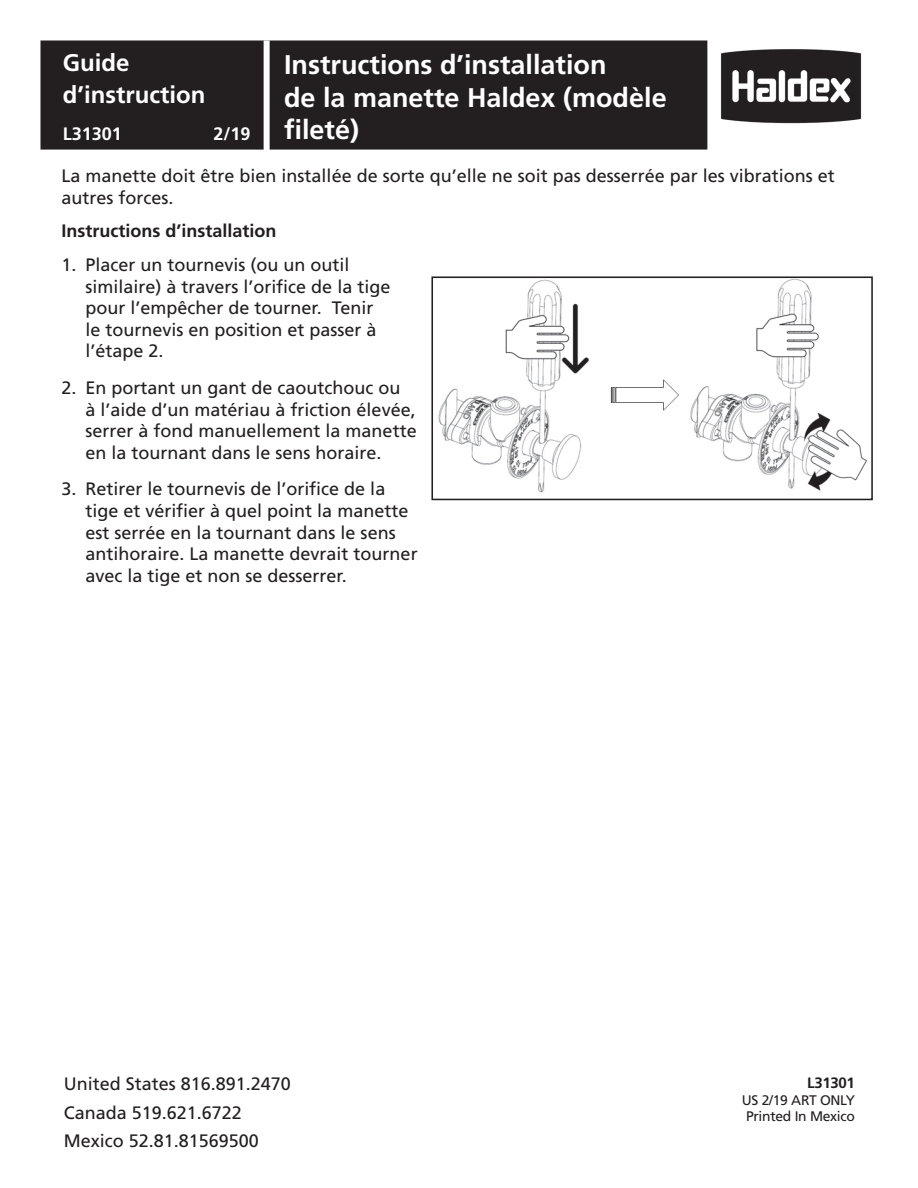
<style>
.page{position:relative;width:918px;height:1188px;background:#fff}
.page>*{position:absolute;margin:0;border:0;box-sizing:border-box;transform-origin:0 0}
.t1{font:700 27px/32.4px "Frutiger LT Std";color:#fff}
.t2{font:700 24px/32.4px "Frutiger LT Std";color:#fff}
.t3{font:18px/21.6px "Frutiger LT Pro";color:#231f20}
.t4{font:700 18px "Frutiger LT Pro";color:#231f20}
.t5{font:700 18px "Frutiger LT Std";color:#fff}
.t6{font:700 15px "Frutiger LT Pro";letter-spacing:-.02em;color:#231f20}
.t7{font:13.8px/16.5px "Frutiger LT Pro";letter-spacing:-.02em;color:#231f20;text-align:center}
</style>
<div class="page">
<div style="left:41px;top:41px;width:666px;height:108px;background:#231f20"></div>
<div style="left:40px;top:40px;width:667px;height:110px;border:2px solid #231f20"></div>
<div style="left:264px;top:40px;width:6px;height:123px;background:#fff"></div>
<img style="left:721px;top:49px;width:141px;height:74px">
<img style="left:438px;top:279px;width:430px;height:214px">
<div style="left:431px;top:276px;width:442px;height:224px;border:2px solid #231f20"></div>
<h2 class="t2" style="left:63px;top:46px;width:144px">Guide d’instruction</h2>
<p class="t5" style="left:63px;top:123px;width:61px">L31301</p>
<p class="t5" style="left:213px;top:123px;width:39px">2/19</p>
<h1 class="t1" style="left:284px;top:49px;width:384px">Instructions d’installation<br>de la manette Haldex (modèle fileté)</h1>
<p class="t3" style="left:62px;top:165px;width:775px">La manette doit être bien installée de sorte qu’elle ne soit pas desserrée par les vibrations et autres forces.</p>
<p class="t4" style="left:62px;top:221px;width:217px">Instructions d’installation</p>
<p class="t3" style="left:86px;top:254px;width:306px;text-indent:-24px">1. Placer un tournevis (ou un outil similaire) à travers l’orifice de la tige pour l’empêcher de tourner. Tenir le tournevis en position et passer à l’étape 2.</p>
<p class="t3" style="left:86px;top:377px;width:333px;text-indent:-24px">2. En portant un gant de caoutchouc ou<br>à l’aide d’un matériau à friction élevée, serrer à fond manuellement la manette en la tournant dans le sens horaire.</p>
<p class="t3" style="left:86px;top:478px;width:334px;text-indent:-24px">3. Retirer le tournevis de l’orifice de la tige et vérifier à quel point la manette est serrée en la tournant dans le sens antihoraire. La manette devrait tourner avec la tige et non se desserrer.</p>
<p class="t3" style="left:64px;top:1070px;width:229px;line-height:28.5px">United States 816.891.2470<br>Canada 519.621.6722<br>Mexico 52.81.81569500</p>
<p class="t6" style="left:807px;top:1074px;width:49px">L31301</p>
<p class="t7" style="left:742px;top:1092px;width:115px">US 2/19 ART ONLY<br>Printed In Mexico</p>
</div>
